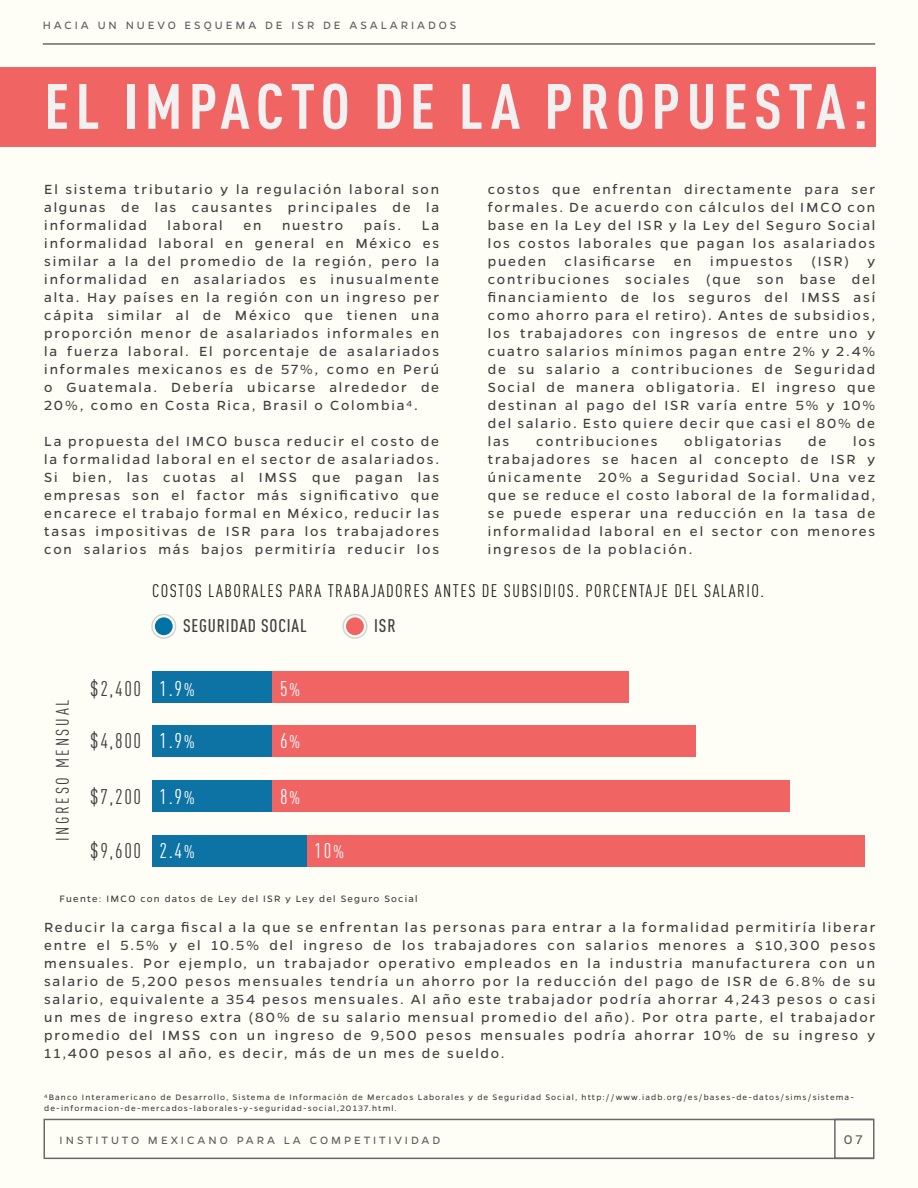
<style>
.page{position:relative;width:918px;height:1188px;background:#fffef6}
.page>*{position:absolute;margin:0;border:0;box-sizing:border-box;transform-origin:0 0}
.t1{font:700 63px "DIN Cond";letter-spacing:.1em;color:#f1f1f2}
.t2{font:21px "DIN Cond";color:#fff}
.t3{font:21px "DIN Cond";letter-spacing:.08em;color:#414042}
.t4{font:500 18.15px "DIN Cond";letter-spacing:.045em;color:#414042}
.t5{font:18px "DIN Cond";letter-spacing:.08em;color:#231f20}
.t6{font:18px "DIN Cond";letter-spacing:.15em;color:#414042}
.t7{font:15px/18px "Gentona";letter-spacing:.12em;color:#414042;text-align:justify}
.t8{font:14.25px "Gentona";color:#5e6163}
.t9{font:12px "Gentona";letter-spacing:.245em;color:#5e6163}
.t10{font:10.5px "Gentona";letter-spacing:.12em;color:#414042}
.t11{font:9px/10.8px "Gentona";letter-spacing:.12em;color:#414042}
.s1{font-size:18px}
</style>
<div class="page">
<div style="left:44px;top:1119px;width:830px;height:40px;border:2px solid #676a6a"></div>
<div style="left:834px;top:1119px;width:40px;height:40px;border:2px solid #676a6a"></div>
<div style="left:0;top:67px;width:875px;height:79px;background:#f16464"></div>
<hr style="left:43px;top:43px;width:832px;height:2px;background:#676a6a">
<div style="left:152px;top:672px;width:121px;height:31px;background:#0d72a4"></div>
<div style="left:273px;top:672px;width:356px;height:31px;background:#f16464"></div>
<div style="left:152px;top:725px;width:121px;height:32px;background:#0d72a4"></div>
<div style="left:273px;top:725px;width:423px;height:32px;background:#f16464"></div>
<div style="left:152px;top:781px;width:121px;height:31px;background:#0d72a4"></div>
<div style="left:273px;top:781px;width:517px;height:31px;background:#f16464"></div>
<div style="left:152px;top:835px;width:155px;height:32px;background:#0d72a4"></div>
<div style="left:307px;top:835px;width:557px;height:32px;background:#f16464"></div>
<div style="left:155px;top:617px;width:18px;height:18px;background:#0072a3;border-radius:50%"></div>
<div style="left:151px;top:614px;width:25px;height:25px;border:2px solid #d1d3d4;border-radius:50%"></div>
<div style="left:346px;top:617px;width:18px;height:18px;background:#f16464;border-radius:50%"></div>
<div style="left:342px;top:614px;width:25px;height:25px;border:2px solid #d1d3d4;border-radius:50%"></div>
<p class="t9" style="left:43px;top:18px;width:415px">HACIA UN NUEVO ESQUEMA DE ISR DE ASALARIADOS</p>
<h1 class="t1" style="left:44px;top:68px;width:825px">EL IMPACTO DE LA PROPUESTA:</h1>
<p class="t7" style="left:44px;top:180px;width:396px">El sistema tributario y la regulación laboral son algunas de las causantes principales de la informalidad</p>
<p class="t7" style="left:168px;top:216px;width:57px">laboral</p>
<p class="t7" style="left:243px;top:216px;width:19px">en</p>
<p class="t7" style="left:282px;top:216px;width:63px">nuestro</p>
<p class="t7" style="left:364px;top:216px;width:39px">país.</p>
<p class="t7" style="left:44px;top:216px;width:396px;text-indent:378px">La informalidad laboral en general en México es similar a la del promedio de la región, pero la informalidad en asalariados es inusualmente alta. Hay países en la región con un ingreso per cápita similar al de México que tienen una proporción menor de asalariados informales en la fuerza laboral. El porcentaje de asalariados informales mexicanos es de 57%, como en Perú o Guatemala. Debería ubicarse alrededor de 20%, como en Costa Rica, Brasil o Colombia4.</p>
<p class="t7" style="left:44px;top:432px;width:396px">La propuesta del IMCO busca reducir el costo de la formalidad laboral en el sector de asalariados.<br>Si bien, las cuotas al IMSS que pagan las empresas son el factor más significativo que encarece el trabajo formal en México, reducir las tasas impositivas de ISR para los trabajadores con salarios más bajos permitiría reducir los</p>
<p class="t7" style="left:488px;top:180px;width:389px">costos que enfrentan directamente para ser formales. De acuerdo con cálculos del IMCO con base en la Ley del ISR y la Ley del Seguro Social los costos laborales que pagan los asalariados pueden clasificarse en impuestos (ISR) y contribuciones sociales (que son base del financiamiento de los seguros del IMSS así como ahorro para el retiro). Antes de subsidios, los trabajadores con ingresos de entre uno y cuatro salarios mínimos pagan entre 2% y 2.4% de su salario a contribuciones de Seguridad Social de manera obligatoria. El ingreso que destinan al pago del ISR varía entre 5% y 10% del salario. Esto quiere decir que casi el 80% de las</p>
<p class="t7" style="left:536px;top:432px;width:123px">contribuciones</p>
<p class="t7" style="left:684px;top:432px;width:99px">obligatorias</p>
<p class="t7" style="left:808px;top:432px;width:20px">de</p>
<p class="t7" style="left:488px;top:432px;width:389px;text-indent:365px">los trabajadores se hacen al concepto de ISR y únicamente 20% a Seguridad Social. Una vez que se reduce el costo laboral de la formalidad, se puede esperar una reducción en la tasa de informalidad laboral en el sector con menores ingresos de la población.</p>
<p class="t5" style="left:152px;top:580px;width:613px">COSTOS LABORALES PARA TRABAJADORES ANTES DE SUBSIDIOS. PORCENTAJE DEL SALARIO.</p>
<p class="t6" style="left:52px;top:841px;width:143px;rotate:-90deg">INGRESO MENSUAL</p>
<h2 class="t3" style="left:90px;top:676px;width:53px">$2,400</h2>
<h2 class="t3" style="left:90px;top:728px;width:53px">$4,800</h2>
<h2 class="t3" style="left:90px;top:785px;width:53px">$7,200</h2>
<h2 class="t3" style="left:90px;top:838px;width:53px">$9,600</h2>
<p class="t4" style="left:183px;top:615px;width:125px">SEGURIDAD SOCIAL</p>
<p class="t4" style="left:374px;top:615px;width:23px">ISR</p>
<h2 class="t2" style="left:159px;top:676px;width:37px">1.9<span class="s1">%</span></h2>
<h2 class="t2" style="left:159px;top:728px;width:37px">1.9<span class="s1">%</span></h2>
<h2 class="t2" style="left:159px;top:785px;width:37px">1.9<span class="s1">%</span></h2>
<h2 class="t2" style="left:159px;top:838px;width:37px">2.4<span class="s1">%</span></h2>
<h2 class="t2" style="left:280px;top:676px;width:22px">5<span class="s1">%</span></h2>
<h2 class="t2" style="left:280px;top:728px;width:22px">6<span class="s1">%</span></h2>
<h2 class="t2" style="left:280px;top:785px;width:22px">8<span class="s1">%</span></h2>
<h2 class="t2" style="left:315px;top:838px;width:31px">10<span class="s1">%</span></h2>
<p class="t10" style="left:60px;top:893px;width:360px">Fuente: IMCO con datos de Ley del ISR y Ley del Seguro Social</p>
<p class="t7" style="left:44px;top:918px;width:833px">Reducir la carga fiscal a la que se enfrentan las personas para entrar a la formalidad permitiría liberar entre el 5.5% y el 10.5% del ingreso de los trabajadores con salarios menores a $10,300 pesos mensuales. Por ejemplo, un trabajador operativo empleados en la industria manufacturera con un salario de 5,200 pesos mensuales tendría un ahorro por la reducción del pago de ISR de 6.8% de su salario, equivalente a 354 pesos mensuales. Al año este trabajador podría ahorrar 4,243 pesos o casi un mes de ingreso extra (80% de su salario mensual promedio del año). Por otra parte, el trabajador promedio del IMSS con un ingreso de 9,500 pesos mensuales podría ahorrar 10% de su ingreso y 11,400 pesos al año, es decir, más de un mes de sueldo.</p>
<p class="t11" style="left:44px;top:1092px;width:811px">4Banco Interamericano de Desarrollo, Sistema de Información de Mercados Laborales y de Seguridad Social, http://www.iadb.org/es/bases-de-datos/sims/sistema&shy;de-informacion-de-mercados-laborales-y-seguridad-social,20137.html.</p>
<p class="t9" style="left:60px;top:1134px;width:382px">INSTITUTO MEXICANO PARA LA COMPETITIVIDAD</p>
<p class="t8" style="left:844px;top:1132px;width:20px">07</p>
</div>
